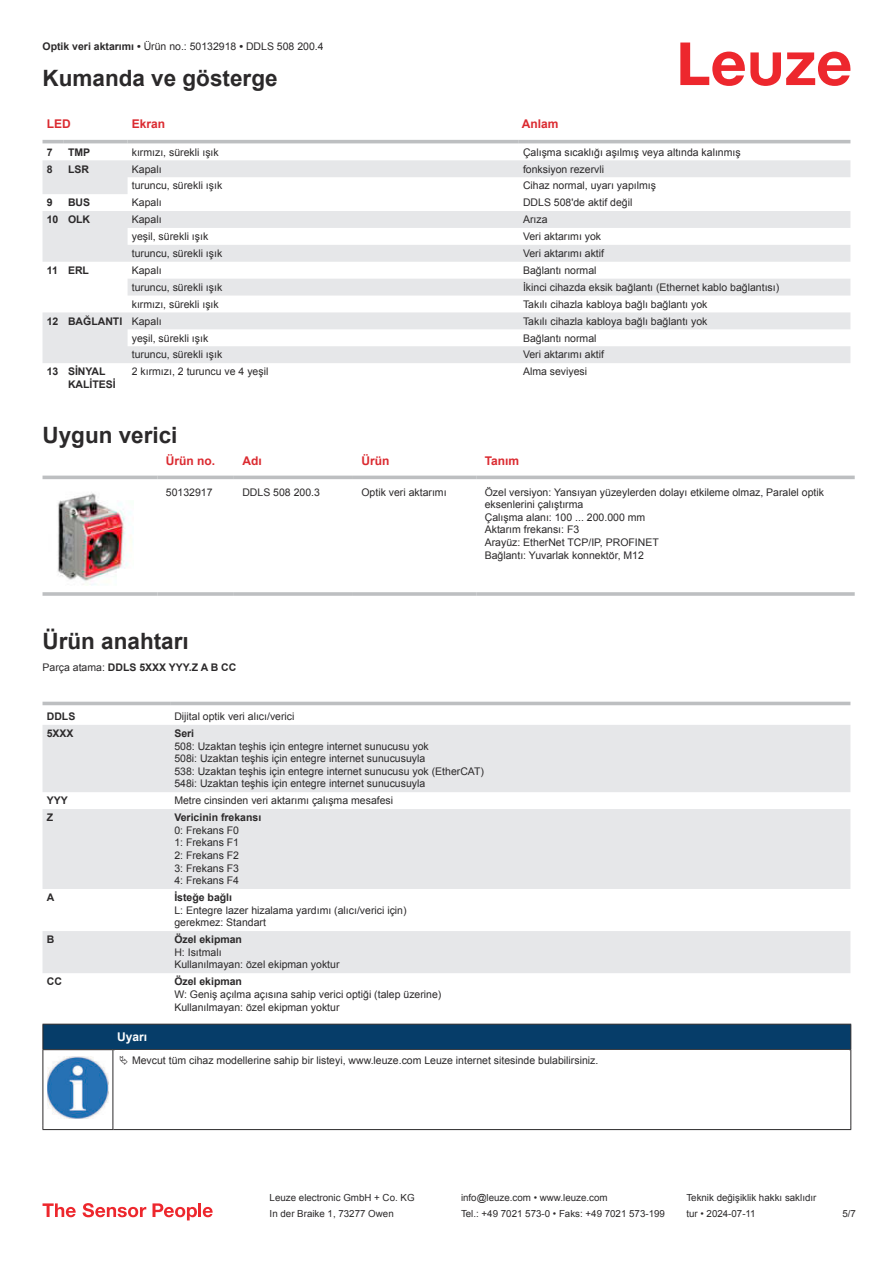
<style>
.page{position:relative;width:893px;height:1263px;background:#fff}
.page>*{position:absolute;margin:0;border:0;box-sizing:border-box;transform-origin:0 0}
.t1{font:700 22.5px "Arial";color:#2b292a}
.t2{font:700 12px "Arial";color:#db2a30}
.t3{font:700 12px "Arial";color:#fff}
.t4{font:10.5px/12.6px "Arial";color:#2b292a}
.t5{font:700 10.5px/12.6px "Arial";color:#2b292a}
.t6{font:9.75px "Arial";color:#2b292a}
.s1{font-weight:700}
.s2{font-weight:400}
</style>
<div class="page">
<svg style="left:680px;top:43px;width:170px;height:43px"></svg>
<svg style="left:43px;top:160px;width:807px;height:203px;fill:#ecedee"></svg>
<hr style="left:43px;top:140px;width:21px;height:3px;background:#bdbfc1">
<hr style="left:64px;top:140px;width:64px;height:3px;background:#bdbfc1">
<hr style="left:128px;top:140px;width:391px;height:3px;background:#bdbfc1">
<hr style="left:519px;top:140px;width:331px;height:3px;background:#bdbfc1">
<svg style="left:43px;top:475px;width:812px;height:5px;fill:#efeff0"></svg>
<hr style="left:43px;top:476px;width:114px;height:3px;background:#bdbfc1">
<hr style="left:157px;top:476px;width:77px;height:3px;background:#bdbfc1">
<hr style="left:234px;top:476px;width:119px;height:3px;background:#bdbfc1">
<hr style="left:353px;top:476px;width:123px;height:3px;background:#bdbfc1">
<hr style="left:476px;top:476px;width:379px;height:3px;background:#bdbfc1">
<hr style="left:43px;top:592px;width:114px;height:4px;background:#c3c5c7">
<svg style="left:157px;top:592px;width:77px;height:4px"></svg>
<hr style="left:234px;top:592px;width:119px;height:4px;background:#c4c6c7">
<hr style="left:353px;top:592px;width:123px;height:4px;background:#c3c5c7">
<svg style="left:476px;top:592px;width:379px;height:4px;background:#c3c5c7"></svg>
<img style="left:57px;top:493px;width:75px;height:92px">
<div style="left:43px;top:701px;width:807px;height:5px;background:#ececed"></div>
<svg style="left:43px;top:725px;width:807px;height:248px;fill:#e6e7e9"></svg>
<hr style="left:43px;top:702px;width:127px;height:3px;background:#bdbfc1">
<hr style="left:170px;top:702px;width:680px;height:3px;background:#bdbfc1">
<svg style="left:43px;top:1203px;width:33px;height:14px"></svg>
<svg style="left:83px;top:1203px;width:63px;height:14px"></svg>
<svg style="left:153px;top:1203px;width:44px;height:17px"></svg>
<hr style="left:198px;top:1203px;width:3px;height:14px;background:#ed272d">
<svg style="left:203px;top:1207px;width:10px;height:10px"></svg>
<div style="left:43px;top:1024px;width:808px;height:26px;background:#063d69"></div>
<hr style="left:113px;top:1049px;width:738px;height:1px;background:#2b292a">
<hr style="left:43px;top:1050px;width:1px;height:75px;background:#2b292a">
<hr style="left:113px;top:1050px;width:1px;height:75px;background:#2b292a">
<hr style="left:850px;top:1050px;width:1px;height:75px;background:#2b292a">
<hr style="left:43px;top:1129px;width:70px;height:1px;background:#2b292a">
<hr style="left:113px;top:1129px;width:738px;height:1px;background:#2b292a">
<img style="left:47px;top:1056px;width:61px;height:63px">
<p class="t4" style="left:43px;top:41px;width:283px"><span class="s1">Optik veri aktarımı •</span> Ürün no.: 50132918 <span class="s1">•</span> DDLS 508 200.4</p>
<h1 class="t1" style="left:43px;top:63px;width:237px">Kumanda ve gösterge</h1>
<p class="t2" style="left:47px;top:119px;width:25px">LED</p>
<p class="t2" style="left:132px;top:119px;width:35px">Ekran</p>
<p class="t2" style="left:522px;top:115px;width:38px">Anlam</p>
<p class="t5" style="left:47px;top:147px;width:7px">7</p>
<p class="t5" style="left:68px;top:147px;width:24px">TMP</p>
<p class="t4" style="left:132px;top:146px;width:88px">kırmızı, sürekli ışık</p>
<p class="t4" style="left:523px;top:146px;width:219px">Çalışma sıcaklığı aşılmış veya altında kalınmış</p>
<p class="t5" style="left:47px;top:163px;width:7px">8</p>
<p class="t5" style="left:68px;top:163px;width:23px">LSR</p>
<p class="t4" style="left:132px;top:162px;width:31px">Kapalı</p>
<p class="t4" style="left:523px;top:162px;width:83px">fonksiyon rezervli</p>
<p class="t4" style="left:132px;top:179px;width:92px">turuncu, sürekli ışık</p>
<p class="t4" style="left:523px;top:179px;width:135px">Cihaz normal, uyarı yapılmış</p>
<p class="t5" style="left:47px;top:197px;width:7px">9</p>
<p class="t5" style="left:68px;top:196px;width:24px">BUS</p>
<p class="t4" style="left:132px;top:196px;width:31px">Kapalı</p>
<p class="t4" style="left:523px;top:196px;width:111px">DDLS 508'de aktif değil</p>
<p class="t5" style="left:47px;top:213px;width:45px">10 OLK</p>
<p class="t4" style="left:132px;top:213px;width:31px">Kapalı</p>
<p class="t4" style="left:523px;top:213px;width:26px">Arıza</p>
<p class="t4" style="left:132px;top:230px;width:78px">yeşil, sürekli ışık</p>
<p class="t4" style="left:523px;top:230px;width:80px">Veri aktarımı yok</p>
<p class="t4" style="left:132px;top:247px;width:92px">turuncu, sürekli ışık</p>
<p class="t4" style="left:523px;top:247px;width:83px">Veri aktarımı aktif</p>
<p class="t5" style="left:47px;top:264px;width:44px">11 ERL</p>
<p class="t4" style="left:132px;top:264px;width:31px">Kapalı</p>
<p class="t4" style="left:523px;top:264px;width:75px">Bağlantı normal</p>
<p class="t4" style="left:132px;top:281px;width:92px">turuncu, sürekli ışık</p>
<p class="t4" style="left:523px;top:281px;width:258px">İkinci cihazda eksik bağlantı (Ethernet kablo bağlantısı)</p>
<p class="t4" style="left:132px;top:298px;width:88px">kırmızı, sürekli ışık</p>
<p class="t4" style="left:523px;top:298px;width:186px">Takılı cihazla kabloya bağlı bağlantı yok</p>
<p class="t5" style="left:47px;top:315px;width:116px">12 BAĞLANTI <span class="s2">Kapalı</span></p>
<p class="t4" style="left:523px;top:315px;width:186px">Takılı cihazla kabloya bağlı bağlantı yok</p>
<p class="t4" style="left:132px;top:331px;width:78px">yeşil, sürekli ışık</p>
<p class="t4" style="left:523px;top:331px;width:75px">Bağlantı normal</p>
<p class="t4" style="left:132px;top:348px;width:92px">turuncu, sürekli ışık</p>
<p class="t4" style="left:523px;top:348px;width:83px">Veri aktarımı aktif</p>
<p class="t5" style="left:68px;top:365px;width:49px;text-indent:-21px">13 SİNYAL<br>KALİTESİ</p>
<p class="t4" style="left:132px;top:365px;width:138px">2 kırmızı, 2 turuncu ve 4 yeşil</p>
<p class="t4" style="left:523px;top:365px;width:66px">Alma seviyesi</p>
<h1 class="t1" style="left:43px;top:419px;width:137px">Uygun verici</h1>
<p class="t2" style="left:166px;top:456px;width:51px">Ürün no.</p>
<p class="t2" style="left:242px;top:452px;width:21px">Adı</p>
<p class="t2" style="left:361px;top:456px;width:29px">Ürün</p>
<p class="t2" style="left:485px;top:452px;width:36px">Tanım</p>
<p class="t4" style="left:166px;top:486px;width:48px">50132917</p>
<p class="t4" style="left:242px;top:486px;width:79px">DDLS 508 200.3</p>
<p class="t4" style="left:361px;top:486px;width:87px">Optik veri aktarımı</p>
<p class="t4" style="left:485px;top:486px;width:341px">Özel versiyon: Yansıyan yüzeylerden dolayı etkileme olmaz, Paralel optik eksenlerini çalıştırma<br>Çalışma alanı: 100 ... 200.000 mm<br>Aktarım frekansı: F3<br>Arayüz: EtherNet TCP/IP, PROFINET<br>Bağlantı: Yuvarlak konnektör, M12</p>
<h1 class="t1" style="left:43px;top:625px;width:148px">Ürün anahtarı</h1>
<p class="t5" style="left:43px;top:661px;width:195px"><span class="s2">Parça atama:</span> DDLS 5XXX YYY.Z A B CC</p>
<p class="t5" style="left:47px;top:711px;width:30px">DDLS</p>
<p class="t4" style="left:174px;top:710px;width:122px">Dijital optik veri alıcı/verici</p>
<p class="t5" style="left:47px;top:728px;width:28px">5XXX</p>
<p class="t5" style="left:174px;top:728px;width:21px">Seri</p>
<p class="t4" style="left:174px;top:740px;width:311px">508: Uzaktan teşhis için entegre internet sunucusu yok<br>508i: Uzaktan teşhis için entegre internet sunucusuyla<br>538: Uzaktan teşhis için entegre internet sunucusu yok (EtherCAT)<br>548i: Uzaktan teşhis için entegre internet sunucusuyla</p>
<p class="t5" style="left:47px;top:794px;width:23px">YYY</p>
<p class="t4" style="left:174px;top:794px;width:220px">Metre cinsinden veri aktarımı çalışma mesafesi</p>
<p class="t5" style="left:47px;top:811px;width:8px">Z</p>
<p class="t5" style="left:174px;top:811px;width:88px">Vericinin frekansı</p>
<p class="t4" style="left:174px;top:824px;width:66px;text-align:justify">0: Frekans F0<br>1: Frekans F1<br>2: Frekans F2<br>3: Frekans F3<br>4: Frekans F4</p>
<p class="t5" style="left:47px;top:892px;width:9px">A</p>
<p class="t5" style="left:174px;top:891px;width:59px">İsteğe bağlı</p>
<p class="t4" style="left:174px;top:904px;width:234px">L: Entegre lazer hizalama yardımı (alıcı/verici için) gerekmez: Standart</p>
<p class="t5" style="left:47px;top:934px;width:9px">B</p>
<p class="t5" style="left:174px;top:933px;width:69px">Özel ekipman</p>
<p class="t4" style="left:174px;top:946px;width:167px">H: Isıtmalı<br>Kullanılmayan: özel ekipman yoktur</p>
<p class="t5" style="left:47px;top:976px;width:17px">CC</p>
<p class="t5" style="left:174px;top:975px;width:69px">Özel ekipman</p>
<p class="t4" style="left:174px;top:988px;width:269px">W: Geniş açılma açısına sahip verici optiği (talep üzerine)<br>Kullanılmayan: özel ekipman yoktur</p>
<p class="t3" style="left:117px;top:1028px;width:32px">Uyarı</p>
<p class="t4" style="left:132px;top:1054px;width:468px">Mevcut tüm cihaz modellerine sahip bir listeyi, www.leuze.com Leuze internet sitesinde bulabilirsiniz.</p>
<p class="t6" style="left:270px;top:1191px;width:146px">Leuze electronic GmbH + Co. KG</p>
<p class="t6" style="left:461px;top:1191px;width:148px">info@leuze.com • www.leuze.com</p>
<p class="t6" style="left:686px;top:1191px;width:132px">Teknik değişiklik hakkı saklıdır</p>
<p class="t6" style="left:270px;top:1207px;width:126px">In der Braike 1, 73277 Owen</p>
<p class="t6" style="left:461px;top:1207px;width:205px">Tel.: +49 7021 573-0 • Faks: +49 7021 573-199</p>
<p class="t6" style="left:686px;top:1207px;width:71px">tur • 2024-07-11</p>
<p class="t6" style="left:842px;top:1210px;width:15px">5 /7</p>
</div>
